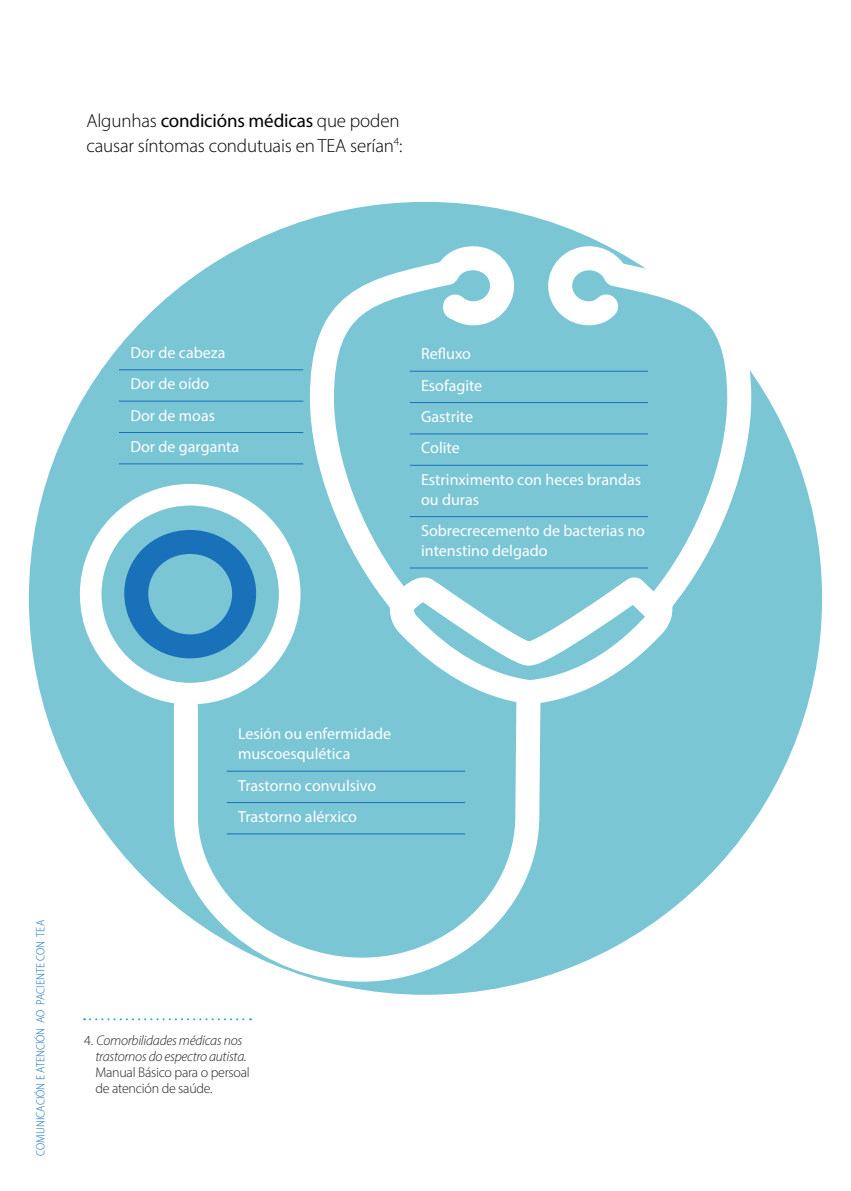
<style>
.page{position:relative;width:851px;height:1191px;background:#fff}
.page>*{position:absolute;margin:0;border:0;box-sizing:border-box;transform-origin:0 0}
.t1{font:300 19px/25px "Myriad Pro";letter-spacing:-.01em;color:#000001}
.t2{font:16px/31.4px "Myriad Pro";color:#fff}
.t3{font:italic 300 14px/16.2px "Myriad Pro";letter-spacing:-.02em;color:#231f20}
.t4{font:300 14px/16px "Myriad Pro";letter-spacing:-.02em;color:#231f20}
.t5{font:300 semi-condensed 12px "Myriad Pro";color:#1971ba}
.s1{font-weight:400}
.s2{font-style:normal}
</style>
<div class="page">
<div style="left:29px;top:202px;width:793px;height:792px;background:#7ac6d5;border-radius:50%"></div>
<hr style="left:119px;top:369px;width:184px;height:1px;background:#1971ba">
<hr style="left:119px;top:401px;width:184px;height:1px;background:#1971ba">
<hr style="left:119px;top:432px;width:184px;height:1px;background:#1971ba">
<hr style="left:119px;top:463px;width:184px;height:1px;background:#1971ba">
<svg style="left:84px;top:1018px;width:167px;height:2px"></svg>
<svg style="left:162px;top:234px;width:601px;height:759px"></svg>
<div style="left:124px;top:530px;width:132px;height:128px;border:24px solid #1971ba;border-radius:50%"></div>
<div style="left:80px;top:484px;width:220px;height:220px;border:22px solid #fff;border-radius:50%"></div>
<svg style="left:378px;top:532px;width:315px;height:148px"></svg>
<p class="t1" style="left:86px;top:107px;width:317px">Algunhas <span class="s1">condicións médicas</span> que poden causar síntomas condutuais en TEA serían<sup>4</sup>:</p>
<p class="t2" style="left:130px;top:337px;width:110px">Dor de cabeza<br>Dor de oído<br>Dor de moas<br>Dor de garganta</p>
<p class="t2" style="left:421px;top:338px;width:221px">Refluxo<br>Esofagite<br>Gastrite<br>Colite<br>Estrinximento con heces brandas</p>
<p class="t2" style="left:421px;top:483px;width:225px">ou duras<br>Sobrecrecemento de bacterias no</p>
<p class="t2" style="left:421px;top:535px;width:128px">intenstino delgado</p>
<p class="t5" style="left:33px;top:1155px;width:237px;rotate:-90deg">COMUNICACIÓN E ATENCIÓN AO PACIENTE CON TEA</p>
<p class="t2" style="left:238px;top:723px;width:155px;line-height:20px">Lesión ou enfermidade muscoesqulética</p>
<p class="t2" style="left:238px;top:769px;width:139px">Trastorno convulsivo<br>Trastorno alérxico</p>
<p class="t3" style="left:95px;top:1032px;width:153px;text-indent:-11px"><span class="s2">4.</span> Comorbilidades médicas nos trastornos do espectro autista.</p>
<p class="t4" style="left:95px;top:1064px;width:156px">Manual Básico para o persoal de atención de saúde.</p>
</div>
